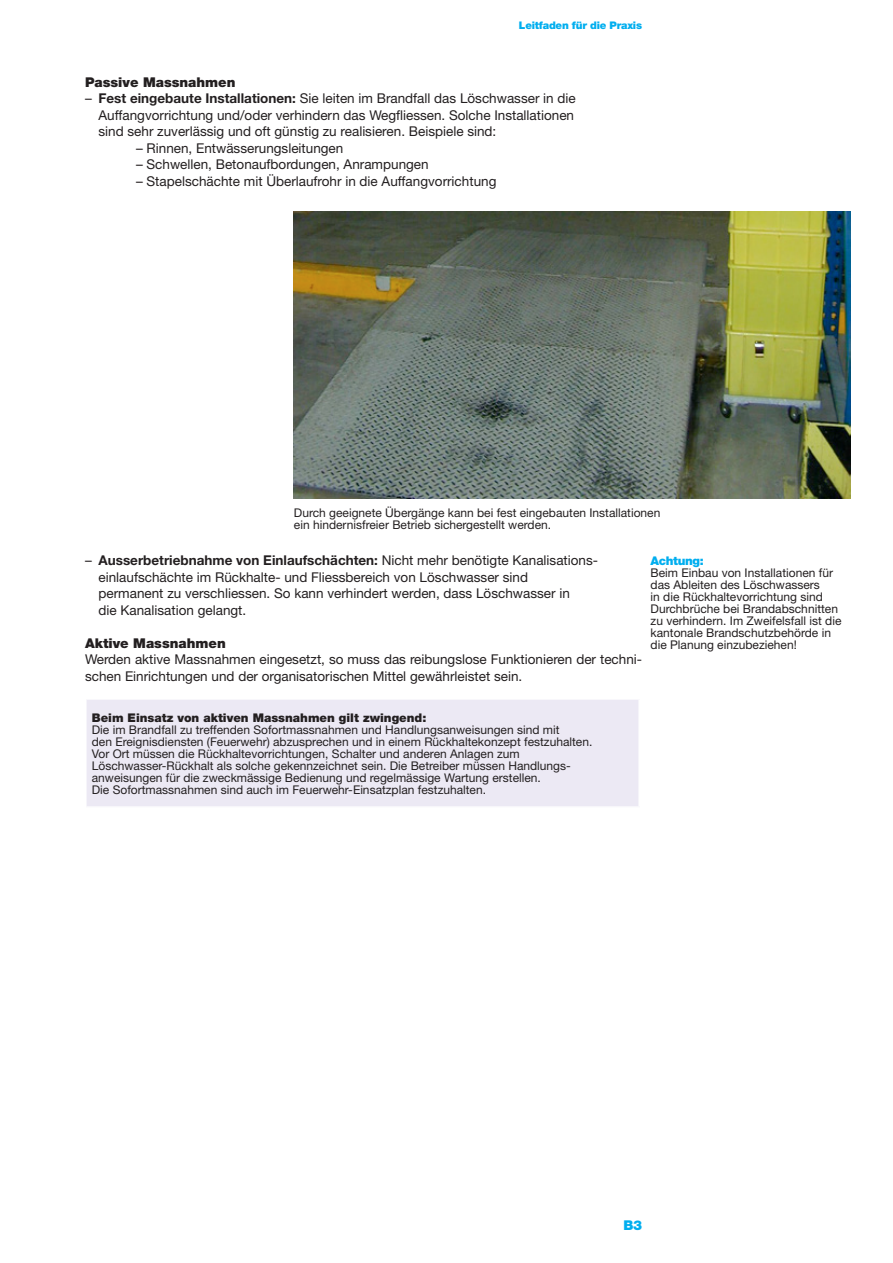
<style>
.page{position:relative;width:893px;height:1263px;background:#fff}
.page>*{position:absolute;margin:0;border:0;box-sizing:border-box;transform-origin:0 0}
.t1{font:13.5px/16.5px "Helvetica Neue";color:#231f20}
.t2{font:900 13.5px "Helvetica Neue";color:#231f20}
.t3{font:900 13.5px "Helvetica Neue";color:#00aeef}
.t4{font:12px/12px "Helvetica Neue";color:#231f20}
.t5{font:900 12px "Helvetica Neue";color:#231f20}
.t6{font:900 12px "Helvetica Neue";letter-spacing:-.03em;color:#00aeef}
.t7{font:900 10.5px "Helvetica Neue";letter-spacing:-.02em;color:#00aeef}
.s1{font-weight:700}
</style>
<div class="page">
<img style="left:294px;top:211px;width:556px;height:288px">
<div style="left:86px;top:699px;width:553px;height:108px;background:#ece9f4"></div>
<hr style="left:85px;top:700px;width:2px;height:106px;background:#fff">
<hr style="left:85px;top:698px;width:555px;height:2px;background:#fff">
<hr style="left:638px;top:700px;width:2px;height:106px;background:#fff">
<hr style="left:85px;top:806px;width:555px;height:2px;background:#fff">
<p class="t7" style="left:519px;top:19px;width:125px">Leitfaden für die Praxis</p>
<p class="t2" style="left:85px;top:74px;width:152px">Passive Massnahmen</p>
<p class="t1" style="left:99px;top:90px;width:479px;text-indent:-14px">– <span class="s1">Fest eingebaute Installationen:</span> Sie leiten im Brandfall das Löschwasser in die<br>Auffangvorrichtung und/oder verhindern das Wegfliessen. Solche Installationen sind sehr zuverlässig und oft günstig zu realisieren. Beispiele sind:</p>
<p class="t1" style="left:136px;top:140px;width:209px">– Rinnen, Entwässerungsleitungen</p>
<p class="t1" style="left:136px;top:156px;width:294px">– Schwellen, Betonaufbordungen, Anrampungen</p>
<p class="t1" style="left:136px;top:173px;width:362px">– Stapelschächte mit Überlaufrohr in die Auffangvorrichtung</p>
<p class="t4" style="left:294px;top:506px;width:368px">Durch geeignete Übergänge kann bei fest eingebauten Installationen ein hindernisfreier Betrieb sichergestellt werden.</p>
<p class="t1" style="left:99px;top:552px;width:501px;text-indent:-14px">– <span class="s1">Ausserbetriebnahme von Einlaufschächten:</span> Nicht mehr benötigte Kanalisations&shy;einlaufschächte im Rückhalte- und Fliessbereich von Löschwasser sind<br>permanent zu verschliessen. So kann verhindert werden, dass Löschwasser in<br>die Kanalisation gelangt.</p>
<p class="t2" style="left:85px;top:635px;width:142px">Aktive Massnahmen</p>
<p class="t1" style="left:85px;top:651px;width:559px">Werden aktive Massnahmen eingesetzt, so muss das reibungslose Funktionieren der techni&shy;schen Einrichtungen und der organisatorischen Mittel gewährleistet sein.</p>
<p class="t5" style="left:92px;top:710px;width:336px">Beim Einsatz von aktiven Massnahmen gilt zwingend:</p>
<p class="t4" style="left:92px;top:723px;width:502px">Die im Brandfall zu treffenden Sofortmassnahmen und Handlungsanweisungen sind mit<br>den Ereignisdiensten (Feuerwehr) abzusprechen und in einem Rückhaltekonzept festzuhalten.<br>Vor Ort müssen die Rückhaltevorrichtungen, Schalter und anderen Anlagen zum Löschwasser-Rückhalt als solche gekennzeichnet sein. Die Betreiber müssen Handlungs&shy;anweisungen für die zweckmässige Bedienung und regelmässige Wartung erstellen.<br>Die Sofortmassnahmen sind auch im Feuerwehr-Einsatzplan festzuhalten.</p>
<p class="t6" style="left:651px;top:554px;width:55px">Achtung:</p>
<p class="t4" style="left:651px;top:567px;width:192px">Beim Einbau von Installationen für das Ableiten des Löschwassers<br>in die Rückhaltevorrichtung sind Durchbrüche bei Brandabschnitten zu verhindern. Im Zweifelsfall ist die kantonale Brandschutzbehörde in die Planung einzubeziehen!</p>
<p class="t3" style="left:623px;top:1217px;width:20px">B3</p>
</div>
